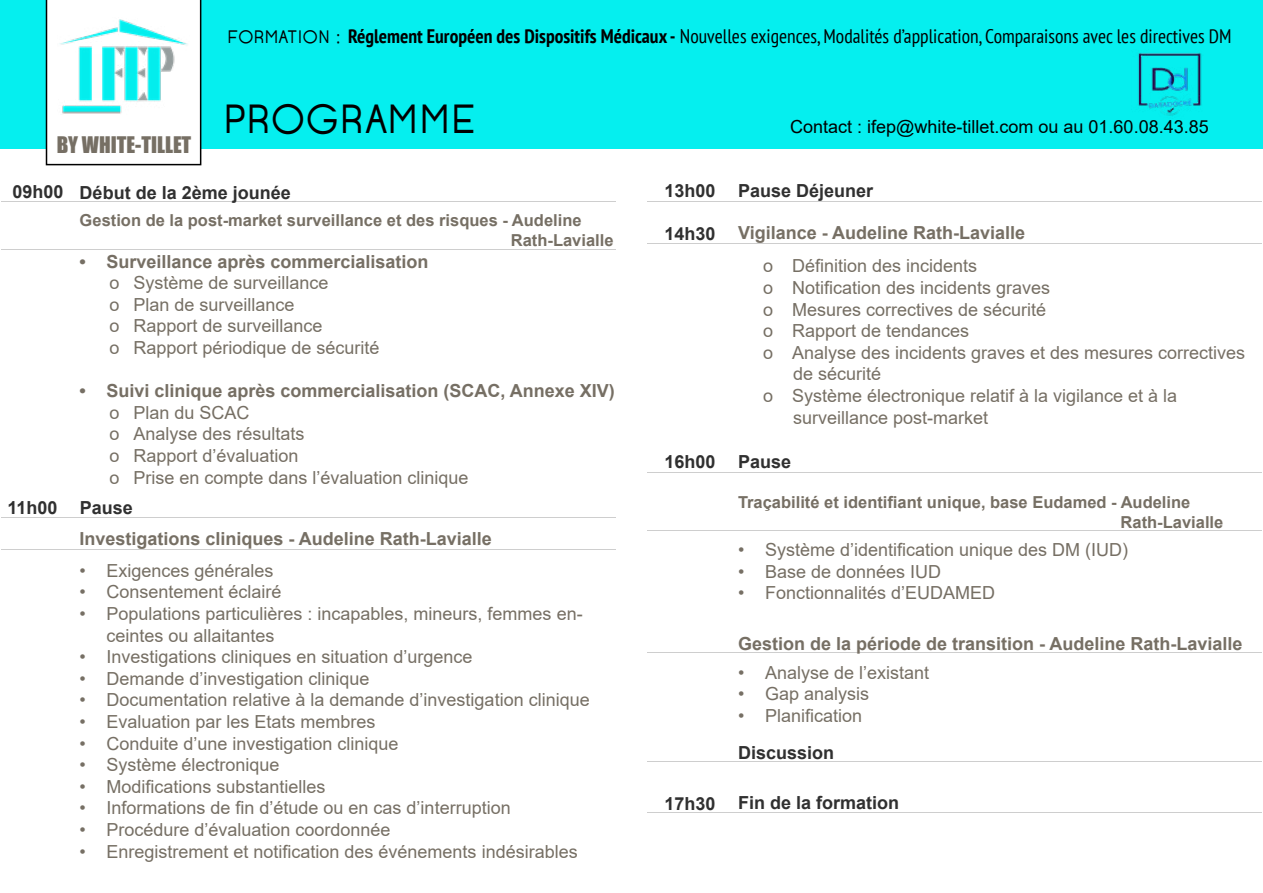
<style>
.page{position:relative;width:1263px;height:893px;background:#fff}
.page>*{position:absolute;margin:0;border:0;box-sizing:border-box;transform-origin:0 0}
.t1{font:40.5px "Opificio";color:#000}
.t2{font:21px "Impact";color:#766f64}
.t3{font:condensed 19.5px "PT Sans";color:#000}
.t4{font:18px/21.6px "Arial";color:#766f64}
.t5{font:700 18px/33px "Arial";color:#766f64}
.t6{font:700 18px "Arial";color:#303030}
.t7{font:18px "Arial";color:#000}
.t8{font:700 16.5px/19.8px "Arial";color:#766f64}
.s1{font-family:"Opificio";font-stretch:normal;font-size:18px}
.s2{font-weight:700}
.s3{color:#303030}
.s4{font-weight:400}
</style>
<div class="page">
<div style="left:0;top:0;width:1263px;height:149px;background:#05efef"></div>
<svg style="left:46px;top:0;width:155px;height:165px"></svg>
<hr style="left:1px;top:201px;width:615px;height:1px;background:#cecece">
<hr style="left:2px;top:517px;width:614px;height:1px;background:#cecece">
<hr style="left:1px;top:249px;width:615px;height:1px;background:#cecece">
<hr style="left:646px;top:201px;width:615px;height:1px;background:#cecece">
<hr style="left:646px;top:530px;width:615px;height:1px;background:#cecece">
<hr style="left:646px;top:652px;width:615px;height:1px;background:#cecece">
<hr style="left:646px;top:761px;width:615px;height:1px;background:#cecece">
<hr style="left:2px;top:549px;width:614px;height:1px;background:#cecece">
<img style="left:1138px;top:52px;width:64px;height:64px">
<hr style="left:646px;top:243px;width:615px;height:1px;background:#cecece">
<hr style="left:646px;top:472px;width:615px;height:1px;background:#cecece">
<hr style="left:646px;top:812px;width:615px;height:1px;background:#cecece">
<p class="t3" style="left:227px;top:24px;width:1006px"><span class="s1">FORMATION :</span> <span class="s2">Réglement Européen des Dispositifs Médicaux -</span> Nouvelles exigences, Modalités d’application, Comparaisons avec les directives DM</p>
<h1 class="t1" style="left:223px;top:95px;width:254px">PROGRAMME</h1>
<p class="t2" style="left:57px;top:128px;width:136px">BY WHITE-TILLET</p>
<p class="t6" style="left:13px;top:180px;width:280px">09h00 Début de la 2ème jounée</p>
<p class="t8" style="left:511px;top:210px;width:104px;text-indent:-431px">Gestion de la post-market surveillance et des risques - Audeline<br>Rath-Lavialle</p>
<p class="t5" style="left:79px;top:245px;width:351px">• Surveillance après commercialisation</p>
<p class="t4" style="left:109px;top:272px;width:272px">o Système de surveillance<br>o Plan de surveillance<br>o Rapport de surveillance<br>o Rapport périodique de sécurité</p>
<p class="t5" style="left:79px;top:374px;width:537px">• Suivi clinique après commercialisation (SCAC, Annexe XIV)</p>
<p class="t4" style="left:109px;top:401px;width:361px">o Plan du SCAC<br>o Analyse des résultats<br>o Rapport d’évaluation<br>o Prise en compte dans l’évaluation clinique</p>
<p class="t6" style="left:8px;top:495px;width:127px">11h00 Pause</p>
<p class="t5" style="left:79px;top:522px;width:414px">Investigations cliniques - Audeline Rath-Lavialle</p>
<p class="t4" style="left:79px;top:560px;width:196px">• Exigences générales</p>
<p class="t4" style="left:79px;top:581px;width:204px">• Consentement éclairé</p>
<p class="t4" style="left:106px;top:603px;width:478px;text-indent:-27px">• Populations particulières : incapables, mineurs, femmes en&shy;ceintes ou allaitantes</p>
<p class="t4" style="left:79px;top:646px;width:395px">• Investigations cliniques en situation d’urgence</p>
<p class="t4" style="left:79px;top:668px;width:292px">• Demande d’investigation clinique</p>
<p class="t4" style="left:79px;top:689px;width:512px">• Documentation relative à la demande d’investigation clinique</p>
<p class="t4" style="left:79px;top:711px;width:298px">• Evaluation par les Etats membres</p>
<p class="t4" style="left:79px;top:732px;width:321px">• Conduite d’une investigation clinique</p>
<p class="t4" style="left:79px;top:754px;width:202px">• Système électronique</p>
<p class="t4" style="left:79px;top:776px;width:248px">• Modifications substantielles</p>
<p class="t4" style="left:79px;top:797px;width:433px">• Informations de fin d’étude ou en cas d’interruption</p>
<p class="t4" style="left:79px;top:819px;width:313px">• Procédure d’évaluation coordonnée</p>
<p class="t4" style="left:79px;top:840px;width:500px">• Enregistrement et notification des événements indésirables</p>
<p class="t7" style="left:790px;top:114px;width:420px">Contact : ifep@white-tillet.com ou au 01.60.08.43.85</p>
<p class="t6" style="left:664px;top:178px;width:210px">13h00 Pause Déjeuner</p>
<p class="t5" style="left:763px;top:217px;width:264px;text-indent:-99px"><span class="s3">14h30</span> Vigilance - Audeline Rath-Lavialle <span class="s4">o Définition des incidents</span></p>
<p class="t4" style="left:763px;top:277px;width:289px">o Notification des incidents graves</p>
<p class="t4" style="left:763px;top:298px;width:285px">o Mesures correctives de sécurité</p>
<p class="t4" style="left:763px;top:320px;width:208px">o Rapport de tendances</p>
<p class="t4" style="left:763px;top:341px;width:483px">o Analyse des incidents graves et des mesures correctives</p>
<p class="t4" style="left:793px;top:363px;width:90px">de sécurité</p>
<p class="t4" style="left:763px;top:385px;width:416px">o Système électronique relatif à la vigilance et à la</p>
<p class="t4" style="left:793px;top:406px;width:197px">surveillance post-market</p>
<p class="t6" style="left:664px;top:449px;width:128px">16h00 Pause</p>
<p class="t8" style="left:1120px;top:493px;width:104px;text-indent:-383px">Traçabilité et identifiant unique, base Eudamed - Audeline<br>Rath-Lavialle</p>
<p class="t4" style="left:738px;top:539px;width:392px">• Système d’identification unique des DM (IUD)</p>
<p class="t4" style="left:738px;top:561px;width:205px">• Base de données IUD</p>
<p class="t4" style="left:738px;top:582px;width:259px">• Fonctionnalités d’EUDAMED</p>
<p class="t5" style="left:738px;top:627px;width:506px">Gestion de la période de transition - Audeline Rath-Lavialle</p>
<p class="t4" style="left:738px;top:661px;width:193px">• Analyse de l’existant</p>
<p class="t4" style="left:738px;top:683px;width:133px">• Gap analysis</p>
<p class="t4" style="left:738px;top:704px;width:126px">• Planification</p>
<p class="t6" style="left:738px;top:740px;width:98px">Discussion</p>
<p class="t6" style="left:664px;top:790px;width:236px">17h30 Fin de la formation</p>
</div>
